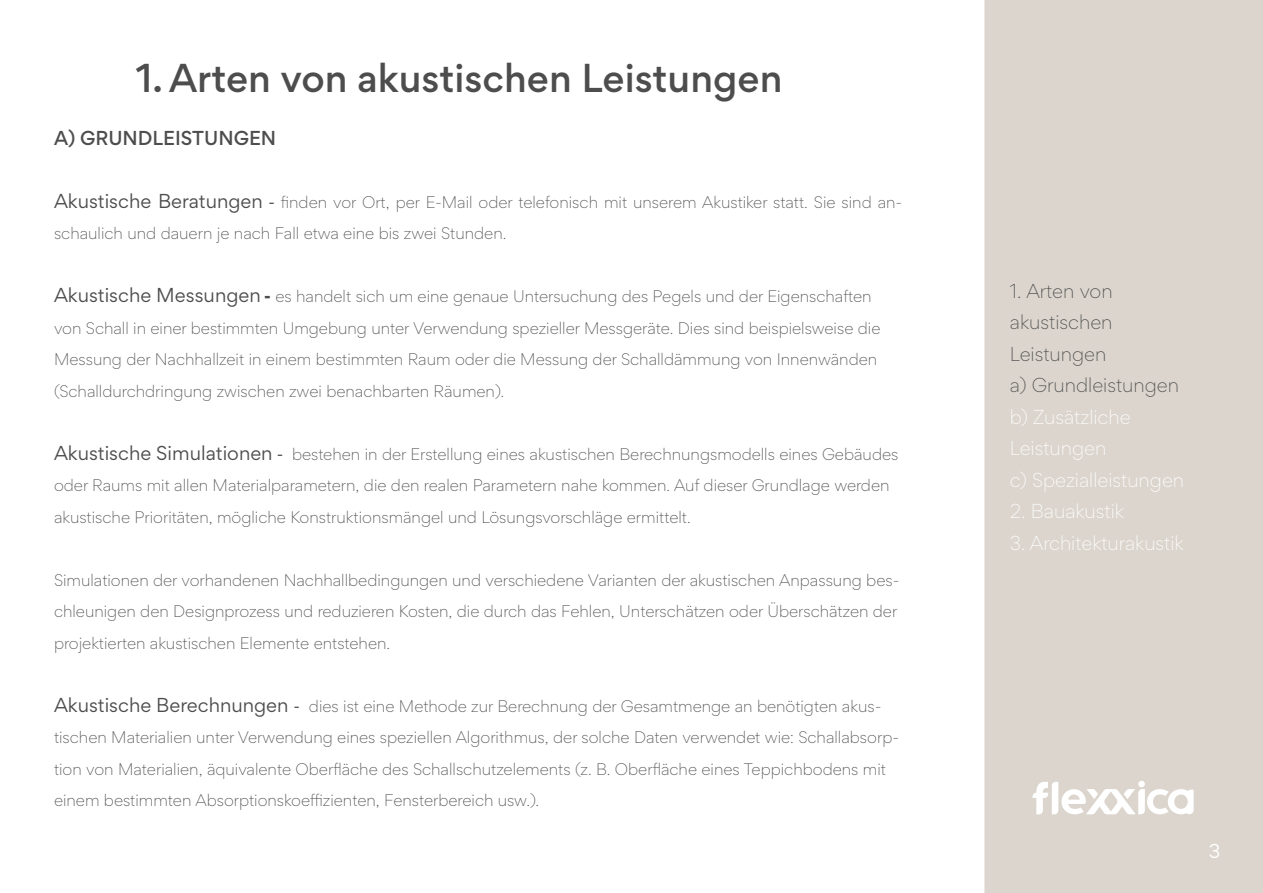
<style>
.page{position:relative;width:1263px;height:893px;background:#fff}
.page>*{position:absolute;margin:0;border:0;box-sizing:border-box;transform-origin:0 0}
.t1{font:500 36px "Gordita";color:#4d4d4d}
.t2{font:300 18px "Gordita";color:#fff}
.t3{font:300 18px "Gordita";color:#4d4d4d}
.t4{font:500 18px "Gordita";color:#4d4d4d}
.t5{font:18px "Gordita";color:#fff}
.t6{font:300 15px/31.5px "Gordita";color:#4d4d4d}
.s1{font-weight:400;font-size:18px}
.s2{font-weight:400}
.s3{font-weight:900}
</style>
<div class="page">
<div style="left:985px;top:1px;width:277px;height:891px;background:#dbd5cd"></div>
<div style="left:984px;top:0;width:279px;height:893px;border:2px solid #dbd5cd"></div>
<div style="left:1138px;top:781px;width:7px;height:6px;background:#fff;border-radius:50%"></div>
<svg style="left:1032px;top:782px;width:161px;height:32px"></svg>
<p class="t1" style="left:136px;top:52px;width:648px">1. Arten von akustischen Leistungen</p>
<p class="t4" style="left:54px;top:124px;width:224px">A) GRUNDLEISTUNGEN</p>
<p class="t6" style="left:54px;top:185px;width:850px"><span class="s1">Akustische Beratungen</span> <span class="s2">-</span> finden vor Ort, per E-Mail oder telefonisch mit unserem Akustiker statt. Sie sind an&shy;schaulich und dauern je nach Fall etwa eine bis zwei Stunden.</p>
<p class="t6" style="left:54px;top:280px;width:828px"><span class="s1">Akustische Messungen</span> <span class="s3">-</span> es handelt sich um eine genaue Untersuchung des Pegels und der Eigenschaften von Schall in einer bestimmten Umgebung unter Verwendung spezieller Messgeräte. Dies sind beispielsweise die Messung der Nachhallzeit in einem bestimmten Raum oder die Messung der Schalldämmung von Innenwänden (Schalldurchdringung zwischen zwei benachbarten Räumen).</p>
<p class="t6" style="left:54px;top:437px;width:846px"><span class="s1">Akustische Simulationen</span> <span class="s2">-</span> bestehen in der Erstellung eines akustischen Berechnungsmodells eines Gebäudes oder Raums mit allen Materialparametern, die den realen Parametern nahe kommen. Auf dieser Grundlage werden akustische Prioritäten, mögliche Konstruktionsmängel und Lösungsvorschläge ermittelt.</p>
<p class="t6" style="left:54px;top:563px;width:847px">Simulationen der vorhandenen Nachhallbedingungen und verschiedene Varianten der akustischen Anpassung bes&shy;chleunigen den Designprozess und reduzieren Kosten, die durch das Fehlen, Unterschätzen oder Überschätzen der projektierten akustischen Elemente entstehen.</p>
<p class="t6" style="left:54px;top:689px;width:847px"><span class="s1">Akustische Berechnungen</span> <span class="s2">-</span> dies ist eine Methode zur Berechnung der Gesamtmenge an benötigten akus&shy;tischen Materialien unter Verwendung eines speziellen Algorithmus, der solche Daten verwendet wie: Schallabsorp&shy;tion von Materialien, äquivalente Oberfläche des Schallschutzelements (z. B. Oberfläche eines Teppichbodens mit einem bestimmten Absorptionskoeffizienten, Fensterbereich usw.).</p>
<p class="t3" style="left:1010px;top:277px;width:104px">1. Arten von</p>
<p class="t3" style="left:1010px;top:309px;width:104px">akustischen</p>
<p class="t3" style="left:1010px;top:340px;width:98px">Leistungen</p>
<p class="t3" style="left:1010px;top:372px;width:171px">a) Grundleistungen</p>
<p class="t2" style="left:1010px;top:403px;width:122px">b) Zusätzliche</p>
<p class="t2" style="left:1010px;top:435px;width:98px">Leistungen</p>
<p class="t2" style="left:1010px;top:466px;width:176px">c) Spezialleistungen</p>
<p class="t2" style="left:1010px;top:498px;width:116px">2. Bauakustik</p>
<p class="t2" style="left:1010px;top:529px;width:175px">3. Architekturakustik</p>
<p class="t5" style="left:1209px;top:838px;width:13px">3</p>
</div>
